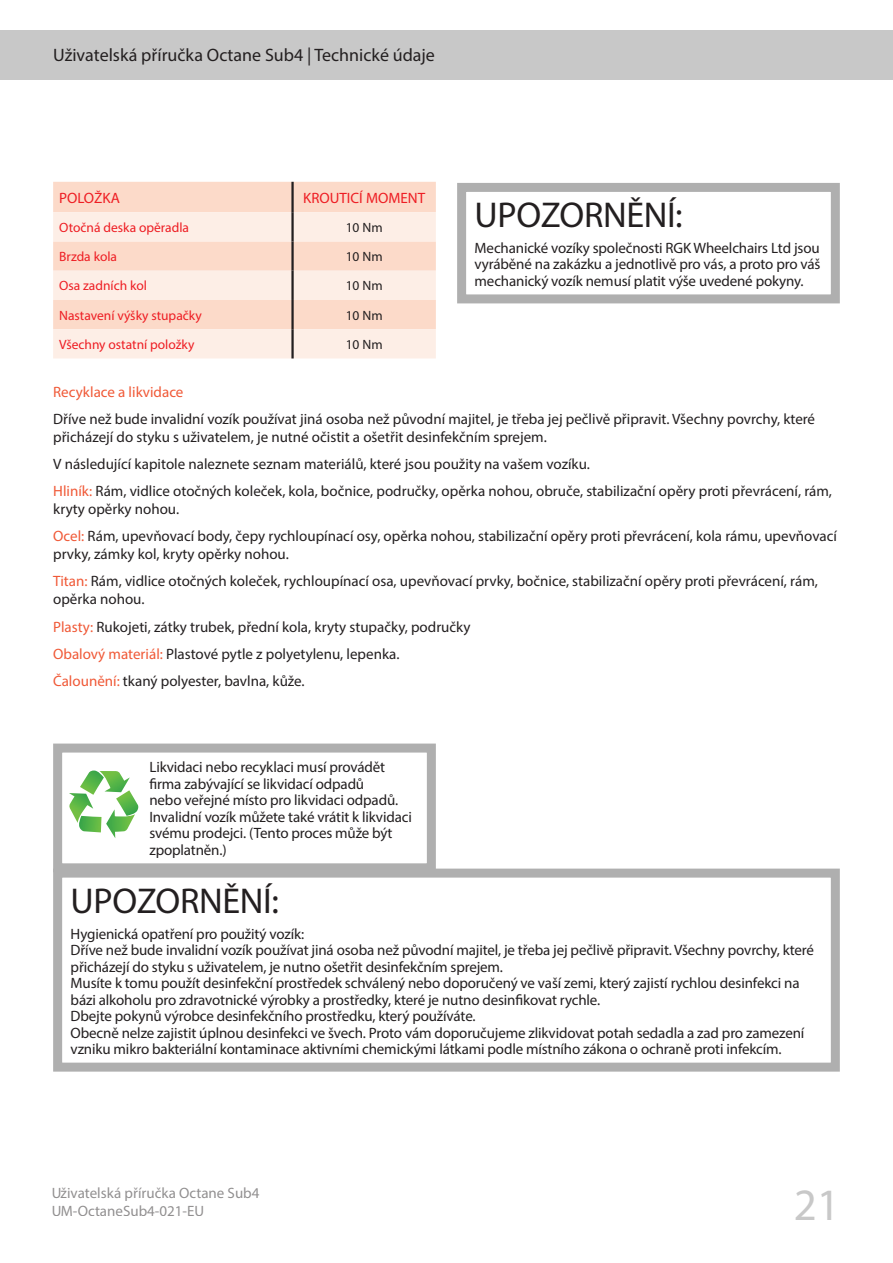
<style>
.page{position:relative;width:893px;height:1263px;background:#fff}
.page>*{position:absolute;margin:0;border:0;box-sizing:border-box;transform-origin:0 0}
.t1{font:45px "Myriad Pro";color:#c8c8c8}
.Box_Heading{font:36px "Myriad Pro";letter-spacing:-.01em;color:#231f20}
.t2{font:18px "Myriad Pro";color:#231f20}
.Box_Text_10_11{font:15px/16.5px "Myriad Pro";letter-spacing:-.01em;color:#231f20}
.Table_Text_10_12_RED{font:15px "Myriad Pro";color:#ee1d23}
.Internal_Heading_-_RED{font:15px "Myriad Pro";color:#f05937}
.Table_Text_10_12_RED-2{font:13.5px "Myriad Pro";color:#ee1d23}
.Table_text_9_Auto{font:13.5px "Myriad Pro";letter-spacing:.005em;color:#231f20}
.s1{color:#f05937}
</style>
<div class="page">
<div style="left:0;top:31px;width:893px;height:49px;background:#c8c8c8"></div>
<div style="left:53px;top:182px;width:383px;height:30px;background:#fcdac9"></div>
<svg style="left:53px;top:212px;width:383px;height:146px;background:#fce6da"></svg>
<hr style="left:291px;top:182px;width:3px;height:30px;background:#231f20">
<hr style="left:291px;top:212px;width:3px;height:29px;background:#231f20">
<hr style="left:291px;top:241px;width:3px;height:30px;background:#231f20">
<hr style="left:291px;top:271px;width:3px;height:29px;background:#231f20">
<hr style="left:291px;top:300px;width:3px;height:29px;background:#231f20">
<hr style="left:291px;top:329px;width:3px;height:29px;background:#231f20">
<div style="left:457px;top:183px;width:383px;height:120px;border:9px solid #afafaf"></div>
<div style="left:53px;top:743px;width:383px;height:129px;border:9px solid #afafaf"></div>
<svg style="left:69px;top:770px;width:69px;height:68px"></svg>
<div style="left:53px;top:868px;width:787px;height:203px;border:9px solid #afafaf"></div>
<p class="t2" style="left:53px;top:44px;width:383px">Uživatelská příručka Octane Sub4 | Technické údaje</p>
<p class="Table_Text_10_12_RED" style="left:59px;top:188px;width:62px">POLOŽKA</p>
<p class="Table_Text_10_12_RED" style="left:303px;top:188px;width:123px">KROUTICÍ MOMENT</p>
<p class="Table_Text_10_12_RED-2" style="left:59px;top:219px;width:131px">Otočná deska opěradla</p>
<p class="Table_text_9_Auto" style="left:346px;top:219px;width:38px">10 Nm</p>
<p class="Table_Text_10_12_RED-2" style="left:59px;top:248px;width:59px">Brzda kola</p>
<p class="Table_text_9_Auto" style="left:346px;top:248px;width:38px">10 Nm</p>
<p class="Table_Text_10_12_RED-2" style="left:59px;top:278px;width:89px">Osa zadních kol</p>
<p class="Table_text_9_Auto" style="left:346px;top:278px;width:38px">10 Nm</p>
<p class="Table_Text_10_12_RED-2" style="left:59px;top:307px;width:144px">Nastavení výšky stupačky</p>
<p class="Table_text_9_Auto" style="left:346px;top:307px;width:38px">10 Nm</p>
<p class="Table_Text_10_12_RED-2" style="left:59px;top:336px;width:137px">Všechny ostatní položky</p>
<p class="Table_text_9_Auto" style="left:346px;top:336px;width:38px">10 Nm</p>
<p class="Box_Heading" style="left:475px;top:193px;width:210px">UPOZORNĚNÍ:</p>
<p class="Box_Text_10_11" style="left:475px;top:239px;width:347px;text-align:justify">Mechanické vozíky společnosti RGK Wheelchairs Ltd jsou vyráběné na zakázku a jednotlivě pro vás, a proto pro váš mechanický vozík nemusí platit výše uvedené pokyny.</p>
<p class="Internal_Heading_-_RED" style="left:53px;top:383px;width:132px">Recyklace a likvidace</p>
<p class="Box_Text_10_11" style="left:53px;top:410px;width:763px;line-height:18px">Dříve než bude invalidní vozík používat jiná osoba než původní majitel, je třeba jej pečlivě připravit. Všechny povrchy, které přicházejí do styku s uživatelem, je nutné očistit a ošetřit desinfekčním sprejem.</p>
<p class="Box_Text_10_11" style="left:53px;top:456px;width:538px">V následující kapitole naleznete seznam materiálů, které jsou použity na vašem vozíku.</p>
<p class="Box_Text_10_11" style="left:53px;top:482px;width:780px;line-height:18px"><span class="s1">Hliník:</span> Rám, vidlice otočných koleček, kola, bočnice, područky, opěrka nohou, obruče, stabilizační opěry proti převrácení, rám, kryty opěrky nohou.</p>
<p class="Box_Text_10_11" style="left:53px;top:527px;width:785px;line-height:18px"><span class="s1">Ocel:</span> Rám, upevňovací body, čepy rychloupínací osy, opěrka nohou, stabilizační opěry proti převrácení, kola rámu, upevňovací prvky, zámky kol, kryty opěrky nohou.</p>
<p class="Box_Text_10_11" style="left:53px;top:572px;width:766px;line-height:18px"><span class="s1">Titan:</span> Rám, vidlice otočných koleček, rychloupínací osa, upevňovací prvky, bočnice, stabilizační opěry proti převrácení, rám, opěrka nohou.</p>
<p class="Box_Text_10_11" style="left:53px;top:618px;width:419px"><span class="s1">Plasty:</span> Rukojeti, zátky trubek, přední kola, kryty stupačky, područky</p>
<p class="Box_Text_10_11" style="left:53px;top:645px;width:348px"><span class="s1">Obalový materiál:</span> Plastové pytle z polyetylenu, lepenka.</p>
<p class="Box_Text_10_11" style="left:53px;top:672px;width:253px"><span class="s1">Čalounění:</span> tkaný polyester, bavlna, kůže.</p>
<p class="Box_Text_10_11" style="left:149px;top:759px;width:264px">Likvidaci nebo recyklaci musí provádět firma zabývající se likvidací odpadů<br>nebo veřejné místo pro likvidaci odpadů.<br>Invalidní vozík můžete také vrátit k likvidaci svému prodejci. (Tento proces může být zpoplatněn.)</p>
<p class="Box_Heading" style="left:71px;top:879px;width:210px">UPOZORNĚNÍ:</p>
<p class="Box_Text_10_11" style="left:71px;top:925px;width:235px">Hygienická opatření pro použitý vozík:</p>
<p class="Box_Text_10_11" style="left:71px;top:941px;width:745px">Dříve než bude invalidní vozík používat jiná osoba než původní majitel, je třeba jej pečlivě připravit. Všechny povrchy, které přicházejí do styku s uživatelem, je nutno ošetřit desinfekčním sprejem.</p>
<p class="Box_Text_10_11" style="left:71px;top:974px;width:730px">Musíte k tomu použít desinfekční prostředek schválený nebo doporučený ve vaší zemi, který zajistí rychlou desinfekci na bázi alkoholu pro zdravotnické výrobky a prostředky, které je nutno desinfikovat rychle.</p>
<p class="Box_Text_10_11" style="left:71px;top:1007px;width:406px">Dbejte pokynů výrobce desinfekčního prostředku, který používáte.</p>
<p class="Box_Text_10_11" style="left:71px;top:1024px;width:735px">Obecně nelze zajistit úplnou desinfekci ve švech. Proto vám doporučujeme zlikvidovat potah sedadla a zad pro zamezení vzniku mikro bakteriální kontaminace aktivními chemickými látkami podle místního zákona o ochraně proti infekcím.</p>
<p class="Box_Text_10_11" style="left:51px;top:1183px;width:210px;line-height:18px">Uživatelská příručka Octane Sub4<br>UM-OctaneSub4-021-EU</p>
<h1 class="t1" style="left:794px;top:1177px;width:48px">21</h1>
</div>
